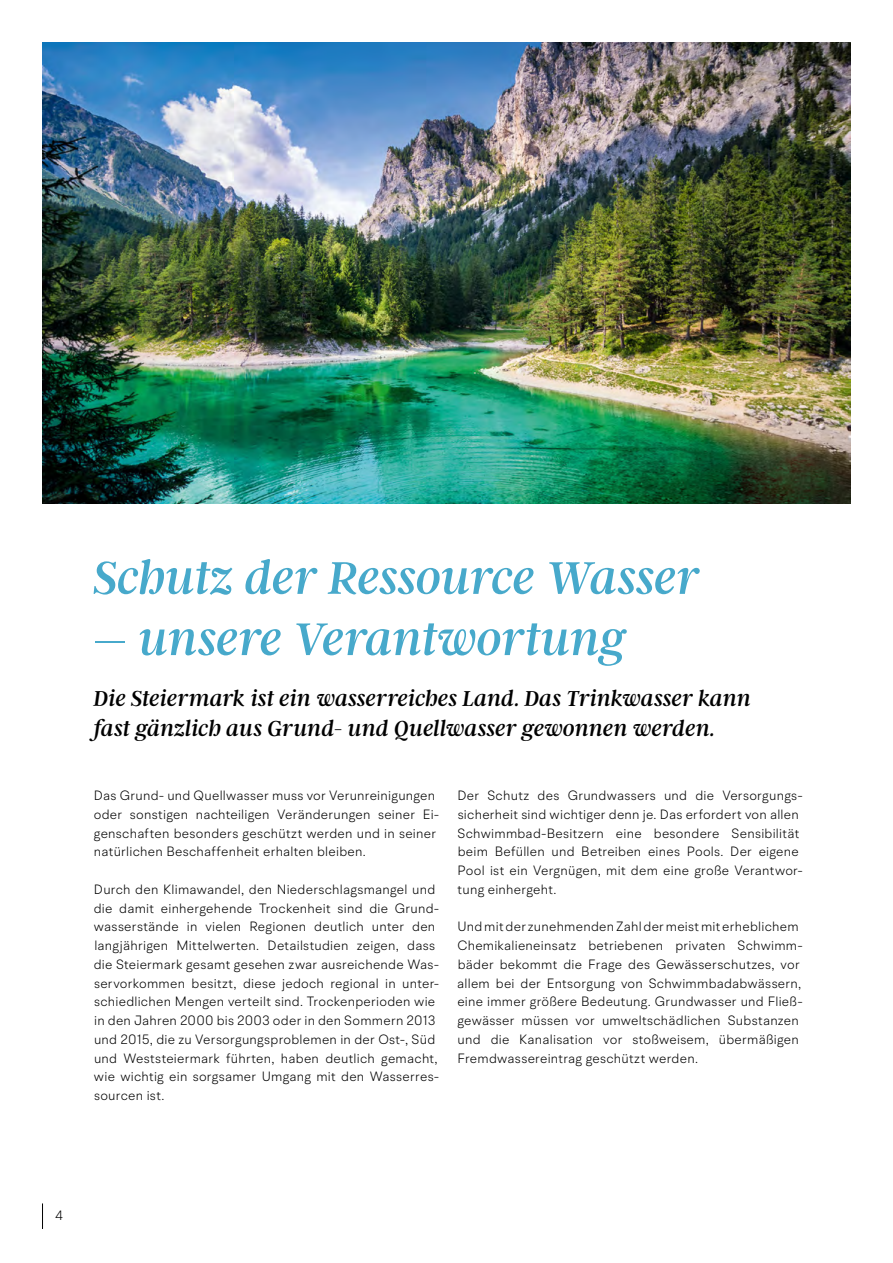
<style>
.page{position:relative;width:893px;height:1263px;background:#fff}
.page>*{position:absolute;margin:0;border:0;box-sizing:border-box;transform-origin:0 0}
.t1{font:italic 51px "Argent CF";letter-spacing:-.01em;color:#47a9cb}
.t2{font:italic 24px/30px "Argent CF";letter-spacing:-.01em;color:#000}
.t3{font:300 13.5px/18.8px "BR Hendrix";letter-spacing:.02em;color:#000}
</style>
<div class="page">
<img style="left:42px;top:42px;width:809px;height:1187px">
<h1 class="t1" style="left:94px;top:552px;width:607px">Schutz der Ressource Wasser</h1>
<h1 class="t1" style="left:94px;top:613px;width:534px">– unsere Verantwortung</h1>
<h2 class="t2" style="left:94px;top:684px;width:659px">Die Steiermark ist ein wasserreiches Land. Das Trinkwasser kann fast gänzlich aus Grund- und Quellwasser gewonnen werden.</h2>
<p class="t3" style="left:94px;top:786px;width:347px">Das Grund- und Quellwasser muss vor Verunreinigungen oder sonstigen nachteiligen Veränderungen seiner Ei&shy;genschaften besonders geschützt werden und in seiner natürlichen Beschaffenheit erhalten bleiben.</p>
<p class="t3" style="left:94px;top:880px;width:347px">Durch den Klimawandel, den Niederschlagsmangel und die damit einhergehende Trockenheit sind die Grund&shy;wasserstände in vielen Regionen deutlich unter den langjährigen Mittelwerten. Detailstudien zeigen, dass die Steiermark gesamt gesehen zwar ausreichende Was&shy;servorkommen besitzt, diese jedoch regional in unter&shy;schiedlichen Mengen verteilt sind. Trockenperioden wie in den Jahren 2000 bis 2003 oder in den Sommern 2013 und 2015, die zu Versorgungsproblemen in der Ost-, Süd und Weststeiermark führten, haben deutlich gemacht, wie wichtig ein sorgsamer Umgang mit den Wasserres&shy;sourcen ist.</p>
<p class="t3" style="left:457px;top:786px;width:347px">Der Schutz des Grundwassers und die Versorgungs&shy;sicherheit sind wichtiger denn je. Das erfordert von allen Schwimmbad-Besitzern eine besondere Sensibilität beim Befüllen und Betreiben eines Pools. Der eigene Pool ist ein Vergnügen, mit dem eine große Verantwor&shy;tung einhergeht.</p>
<p class="t3" style="left:457px;top:917px;width:347px">Und mit der zunehmenden Zahl der meist mit erheblichem Chemikalieneinsatz betriebenen privaten Schwimm&shy;bäder bekommt die Frage des Gewässerschutzes, vor allem bei der Entsorgung von Schwimmbadabwässern, eine immer größere Bedeutung. Grundwasser und Fließ&shy;gewässer müssen vor umweltschädlichen Substanzen und die Kanalisation vor stoßweisem, übermäßigen Fremdwassereintrag geschützt werden.</p>
<p class="t3" style="left:55px;top:1206px;width:9px">4</p>
</div>
